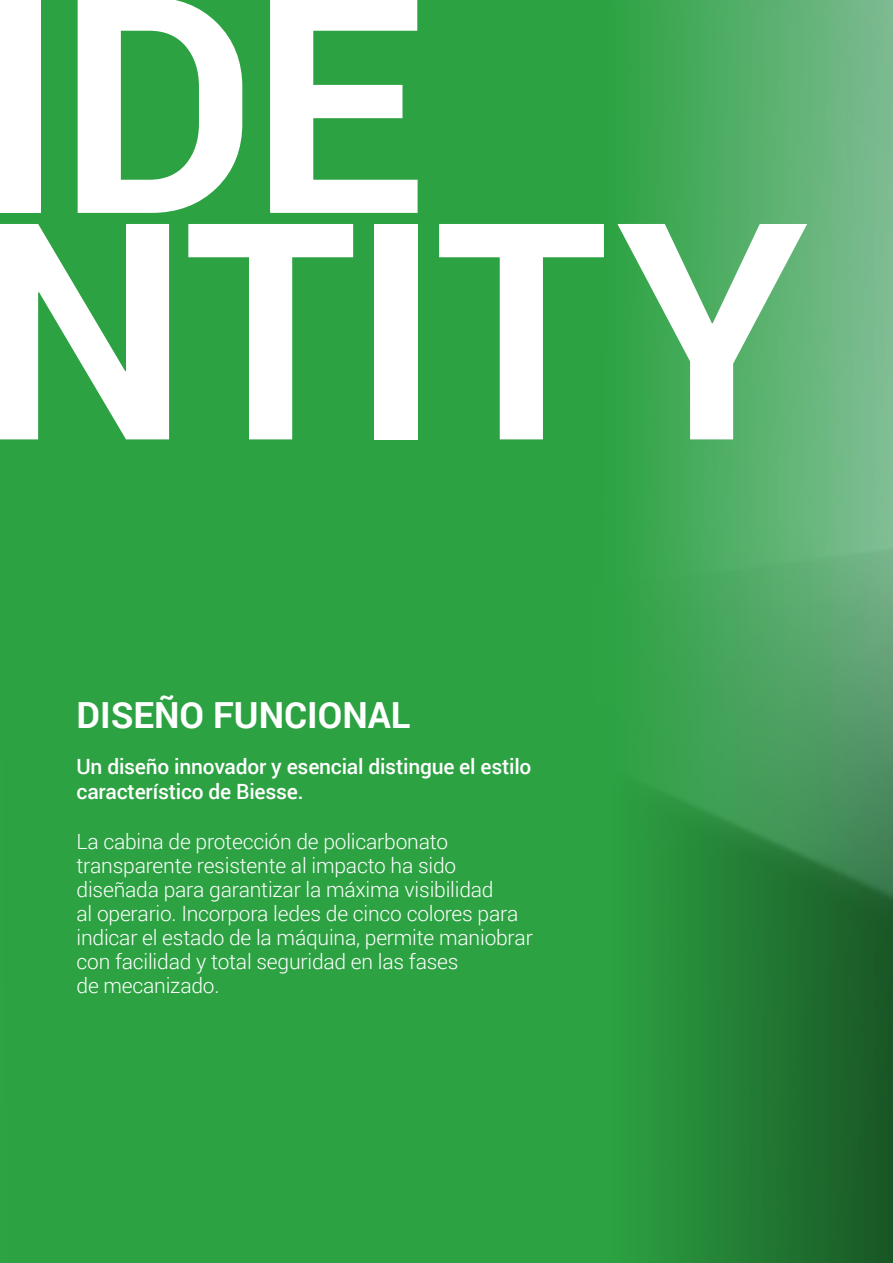
<style>
.page{position:relative;width:893px;height:1263px;background:#fff}
.page>*{position:absolute;margin:0;border:0;box-sizing:border-box;transform-origin:0 0}
.t1{font:700 303px "Roboto";letter-spacing:-.02em;color:#fff}
.PAG_VERDI_-_STRILLO{font:700 36px "Roboto";color:#fff}
.PAG_VERDI_-_TESTO{font:300 21px/24px "Roboto";letter-spacing:-.01em;color:#fff}
.PAG_VERDI_-_INTRO{font:500 21px/25.2px "Roboto";letter-spacing:-.01em;color:#fff}
</style>
<div class="page">
<img style="left:0;top:0;width:893px;height:1263px">
<p class="t1" style="left:-25px;top:-109px;width:451px">IDE</p>
<p class="t1" style="left:-25px;top:118px;width:835px">NTITY</p>
<p class="PAG_VERDI_-_STRILLO" style="left:77px;top:689px;width:335px">DISEÑO FUNCIONAL</p>
<p class="PAG_VERDI_-_INTRO" style="left:77px;top:753px;width:456px">Un diseño innovador y esencial distingue el estilo característico de Biesse.</p>
<p class="PAG_VERDI_-_TESTO" style="left:77px;top:828px;width:458px">La cabina de protección de policarbonato transparente resistente al impacto ha sido diseñada para garantizar la máxima visibilidad<br>al operario. Incorpora ledes de cinco colores para indicar el estado de la máquina, permite maniobrar con facilidad y total seguridad en las fases<br>de mecanizado.</p>
</div>
